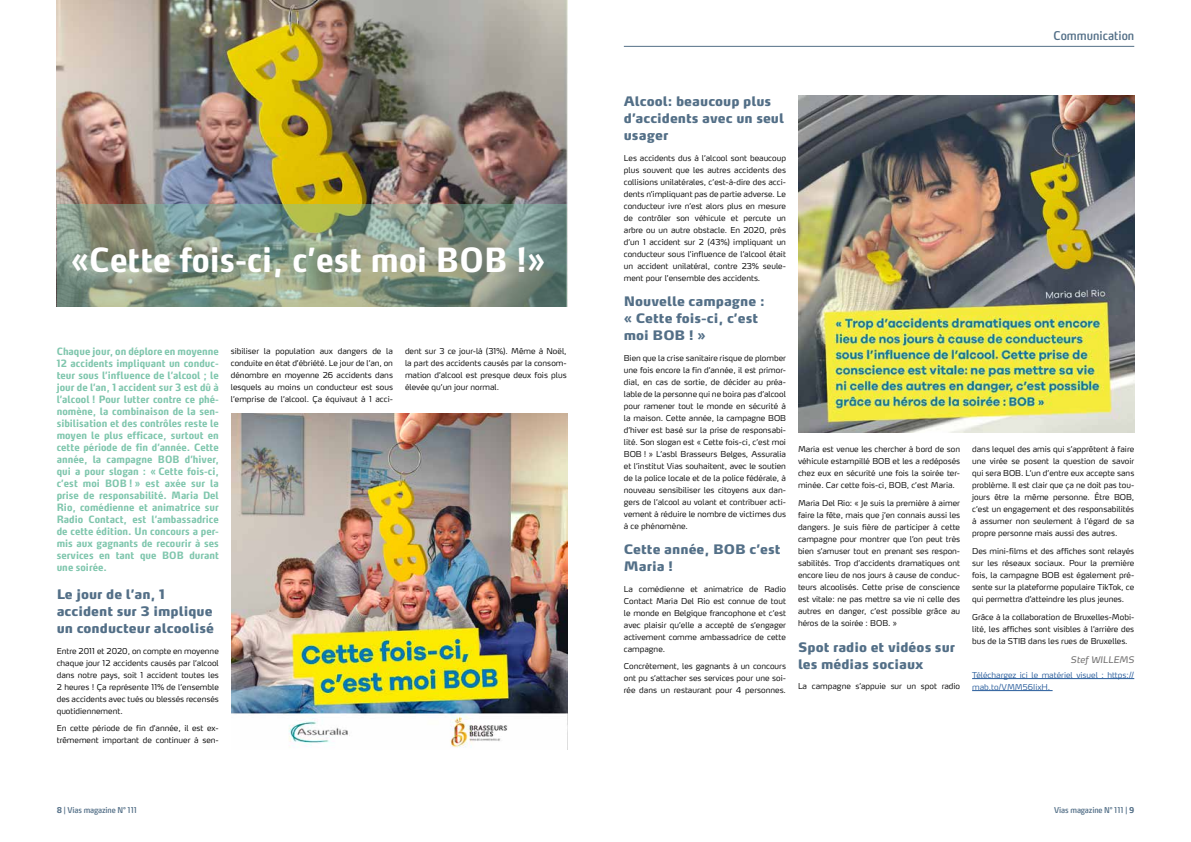
<style>
.page{position:relative;width:1191px;height:842px;background:#fff}
.page>*{position:absolute;margin:0;border:0;box-sizing:border-box;transform-origin:0 0}
.t1{font:700 condensed 33px "Max OT";color:#fff}
.t2{font:900 13px/17px "Max OT";color:#536f87}
.t3{font:condensed 12px "Max OT";color:#536f87}
.t4{font:700 condensed 10px/12px "Max OT";color:#7fc6ad;text-align:justify}
.t5{font:italic 9px "Max OT";color:#706f6f}
.t6{font:300 8px/12px "Max OT";color:#000;text-align:justify}
.t7{font:300 8px/12px "Max OT";color:#275b9b}
.t8{font:condensed 8px "Max OT";letter-spacing:-.015em;color:#536f87}
.s1{font-weight:700}
</style>
<div class="page">
<hr style="left:56px;top:46px;width:510px;height:1px;background:#536f87">
<img style="left:57px;top:0;width:510px;height:306px">
<svg style="left:57px;top:204px;width:509px;height:102px;background:#859784"></svg>
<hr style="left:624px;top:46px;width:510px;height:1px;background:#536f87">
<hr style="left:972px;top:678px;width:162px;height:1px;background:#275b9b">
<hr style="left:972px;top:690px;width:80px;height:1px;background:#275b9b">
<img style="left:231px;top:414px;width:336px;height:334px">
<img style="left:798px;top:96px;width:336px;height:336px">
<h1 class="t1" style="left:71px;top:238px;width:476px">«Cette fois-ci, c’est moi BOB !»</h1>
<p class="t4" style="left:57px;top:345px;width:164px">Chaque jour, on déplore en moyenne 12 accidents impliquant un conduc&shy;teur sous l’influence de l’alcool ; le jour de l’an, 1 accident sur 3 est dû à l’alcool ! Pour lutter contre ce phé&shy;nomène, la combinaison de la sen&shy;sibilisation et des contrôles reste le moyen le plus efficace, surtout en cette période de fin d’année. Cette année, la campagne BOB d’hiver, qui a pour slogan : « Cette fois-ci, c’est moi BOB ! » est axée sur la prise de responsabilité. Maria Del Rio, comédienne et animatrice sur Radio Contact, est l’ambassadrice de cette édition. Un concours a per&shy;mis aux gagnants de recourir à ses services en tant que BOB durant une soirée.</p>
<h2 class="t2" style="left:57px;top:586px;width:159px">Le jour de l’an, 1 accident sur 3 implique un conducteur alcoolisé</h2>
<p class="t6" style="left:57px;top:645px;width:164px">Entre 2011 et 2020, on compte en moyenne chaque jour 12 accidents causés par l’alcool dans notre pays, soit 1 accident toutes les 2 heures ! Ça représente 11% de l’ensemble des accidents avec tués ou blessés recensés quotidiennement.</p>
<p class="t6" style="left:57px;top:722px;width:164px">En cette période de fin d’année, il est ex&shy;trêmement important de continuer à sen-</p>
<p class="t6" style="left:231px;top:345px;width:164px">sibiliser la population aux dangers de la conduite en état d’ébriété. Le jour de l’an, on dénombre en moyenne 26 accidents dans lesquels au moins un conducteur est sous l’emprise de l’alcool. Ça équivaut à 1 acci-</p>
<p class="t6" style="left:405px;top:345px;width:163px">dent sur 3 ce jour-là (31%). Même à Noël, la part des accidents causés par la consom&shy;mation d’alcool est presque deux fois plus élevée qu’un jour normal.</p>
<h3 class="t3" style="left:1053px;top:28px;width:82px">Communication</h3>
<h2 class="t2" style="left:624px;top:93px;width:162px">Alcool: beaucoup plus d’accidents avec un seul usager</h2>
<p class="t6" style="left:624px;top:152px;width:164px">Les accidents dus à l’alcool sont beaucoup plus souvent que les autres accidents des collisions unilatérales, c’est-à-dire des acci&shy;dents n’impliquant pas de partie adverse. Le conducteur ivre n’est alors plus en mesure de contrôler son véhicule et percute un arbre ou un autre obstacle. En 2020, près d’un 1 accident sur 2 (43%) impliquant un conducteur sous l’influence de l’alcool était un accident unilatéral, contre 23% seule&shy;ment pour l’ensemble des accidents.</p>
<h2 class="t2" style="left:624px;top:293px;width:142px">Nouvelle campagne : « Cette fois-ci, c’est moi BOB ! »</h2>
<p class="t6" style="left:624px;top:352px;width:164px">Bien que la crise sanitaire risque de plomber une fois encore la fin d’année, il est primor&shy;dial, en cas de sortie, de décider au préa&shy;lable de la personne qui ne boira pas d’alcool pour ramener tout le monde en sécurité à la maison. Cette année, la campagne BOB d’hiver est basé sur la prise de responsabi&shy;lité. Son slogan est « Cette fois-ci, c’est moi BOB ! » L’asbl Brasseurs Belges, Assuralia et l’institut Vias souhaitent, avec le soutien de la police locale et de la police fédérale, à nouveau sensibiliser les citoyens aux dan&shy;gers de l’alcool au volant et contribuer acti&shy;vement à réduire le nombre de victimes dus à ce phénomène.</p>
<h2 class="t2" style="left:624px;top:541px;width:158px">Cette année, BOB c’est<br>Maria !</h2>
<p class="t6" style="left:624px;top:583px;width:164px">La comédienne et animatrice de Radio Contact Maria Del Rio est connue de tout le monde en Belgique francophone et c’est avec plaisir qu’elle a accepté de s’engager activement comme ambassadrice de cette campagne.</p>
<p class="t6" style="left:624px;top:660px;width:164px">Concrètement, les gagnants à un concours ont pu s’attacher ses services pour une soi&shy;rée dans un restaurant pour 4 personnes.</p>
<p class="t6" style="left:798px;top:443px;width:164px">Maria est venue les chercher à bord de son véhicule estampillé BOB et les a redéposés chez eux en sécurité une fois la soirée ter&shy;minée. Car cette fois-ci, BOB, c’est Maria.</p>
<p class="t6" style="left:798px;top:497px;width:164px">Maria Del Rio: « Je suis la première à aimer faire la fête, mais que j’en connais aussi les dangers. Je suis fière de participer à cette campagne pour montrer que l’on peut très bien s’amuser tout en prenant ses respon&shy;sabilités. Trop d’accidents dramatiques ont encore lieu de nos jours à cause de conduc&shy;teurs alcoolisés. Cette prise de conscience est vitale: ne pas mettre sa vie ni celle des autres en danger, c’est possible grâce au héros de la soirée : BOB. »</p>
<h2 class="t2" style="left:798px;top:638px;width:159px">Spot radio et vidéos sur les médias sociaux</h2>
<p class="t6" style="left:798px;top:680px;width:164px">La campagne s’appuie sur un spot radio</p>
<p class="t6" style="left:972px;top:443px;width:164px">dans lequel des amis qui s’apprêtent à faire une virée se posent la question de savoir qui sera BOB. L’un d’entre eux accepte sans problème. Il est clair que ça ne doit pas tou&shy;jours être la même personne. Être BOB, c’est un engagement et des responsabilités à assumer non seulement à l’égard de sa propre personne mais aussi des autres.</p>
<p class="t6" style="left:972px;top:545px;width:164px">Des mini-films et des affiches sont relayés sur les réseaux sociaux. Pour la première fois, la campagne BOB est également pré&shy;sente sur la plateforme populaire TikTok, ce qui permettra d’atteindre les plus jeunes.</p>
<p class="t6" style="left:972px;top:611px;width:164px">Grâce à la collaboration de Bruxelles-Mobi&shy;lité, les affiches sont visibles à l’arrière des bus de la STIB dans les rues de Bruxelles.</p>
<p class="t5" style="left:1070px;top:653px;width:65px">Stef WILLEMS</p>
<p class="t7" style="left:972px;top:669px;width:164px">Téléchargez ici le matériel visuel : https:// mab.to/VMM56IixH.</p>
<p class="t8" style="left:57px;top:805px;width:82px"><span class="s1">8</span> | Vias magazine N° 111</p>
<p class="t8" style="left:1054px;top:805px;width:81px">Vias magazine N° 111 | <span class="s1">9</span></p>
</div>
